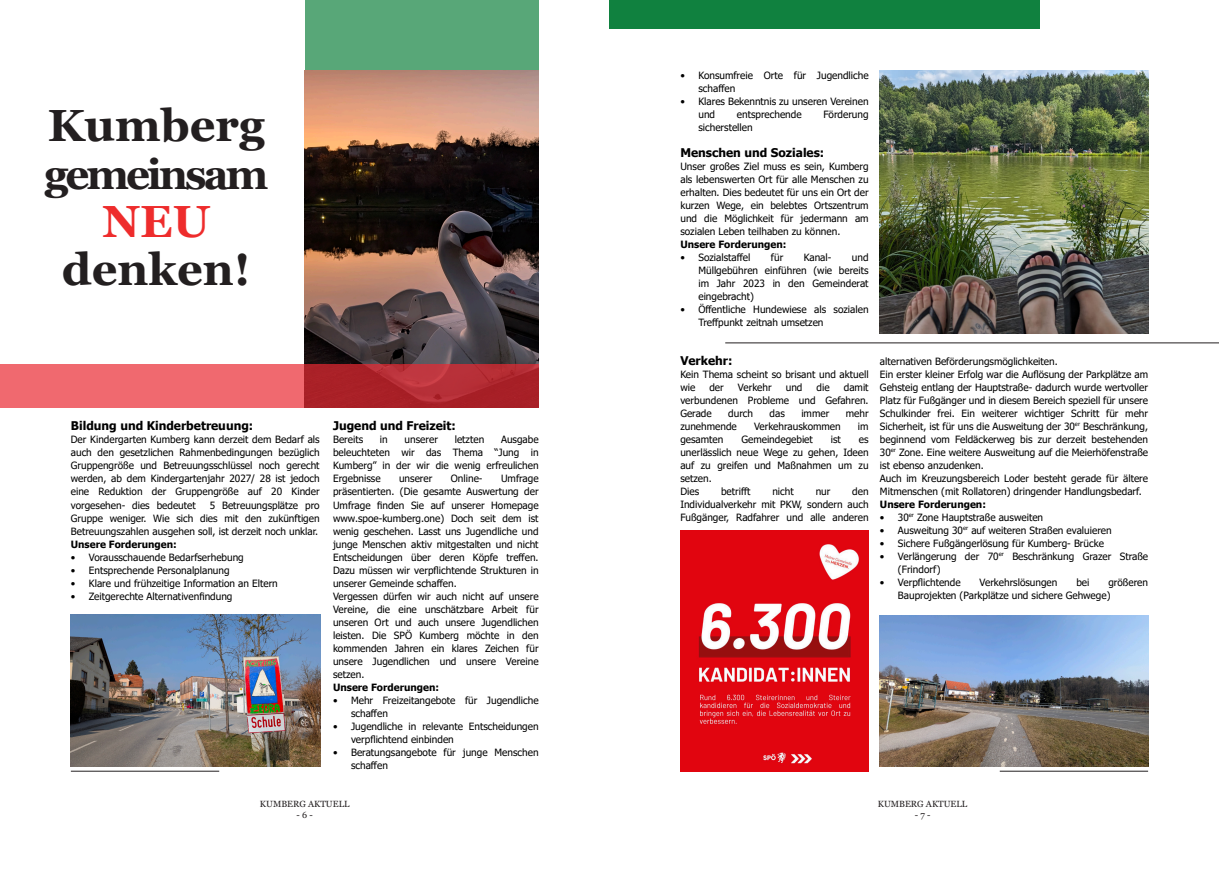
<style>
.page{position:relative;width:1219px;height:871px;background:#fff}
.page>*{position:absolute;margin:0;border:0;box-sizing:border-box;transform-origin:0 0}
.t1{font:700 45px "Georgia";color:#231f20}
.t2{font:700 45px "Georgia";color:#ee2c2c}
.t3{font:700 42px "Georgia";letter-spacing:-.07em;color:#231f20}
.t4{font:700 12px "Tahoma";color:#000}
.t5{font:10px/13px "Tahoma";color:#000}
.t6{font:700 10px "Tahoma";color:#000}
.t7{font:9px "Georgia";color:#231f20}
</style>
<div class="page">
<hr style="left:71px;top:770px;width:148px;height:1px;background:#231f20">
<img style="left:71px;top:614px;width:249px;height:151px">
<img style="left:680px;top:530px;width:189px;height:241px">
<img style="left:880px;top:615px;width:268px;height:150px">
<hr style="left:725px;top:342px;width:494px;height:1px;background:#231f20">
<div style="left:609px;top:0;width:431px;height:28px;background:#10813f"></div>
<hr style="left:1000px;top:770px;width:148px;height:1px;background:#231f20">
<div style="left:305px;top:0;width:234px;height:91px;background:#58a778"></div>
<img style="left:305px;top:71px;width:234px;height:293px">
<div style="left:0;top:364px;width:539px;height:44px;background:#ea2932;opacity:.7"></div>
<img style="left:880px;top:71px;width:268px;height:262px">
<h1 class="t1" style="left:48px;top:107px;width:219px">Kumberg</h1>
<h2 class="t3" style="left:44px;top:157px;width:226px">gemeinsam</h2>
<h1 class="t2" style="left:103px;top:203px;width:109px">NEU</h1>
<h1 class="t1" style="left:62px;top:251px;width:190px">denken!</h1>
<p class="t4" style="left:71px;top:421px;width:184px">Bildung und Kinderbetreuung:</p>
<p class="t5" style="left:71px;top:434px;width:250px;text-align:justify">Der Kindergarten Kumberg kann derzeit dem Bedarf als auch den gesetzlichen Rahmenbedingungen bezüglich Gruppengröße und Betreuungsschlüssel noch gerecht werden, ab dem Kindergartenjahr 2027/ 28 ist jedoch eine Reduktion der Gruppengröße auf 20 Kinder vorgesehen- dies bedeutet</p>
<p class="t5" style="left:71px;top:499px;width:250px;text-align:justify;text-indent:139px">5 Betreuungsplätze pro Gruppe weniger. Wie sich dies mit den zukünftigen Betreuungszahlen ausgehen soll, ist derzeit noch unklar.</p>
<p class="t6" style="left:71px;top:539px;width:108px">Unsere Forderungen:</p>
<p class="t5" style="left:71px;top:551px;width:174px">• Vorausschauende Bedarfserhebung</p>
<p class="t5" style="left:71px;top:564px;width:160px">• Entsprechende Personalplanung</p>
<p class="t5" style="left:71px;top:577px;width:209px">• Klare und frühzeitige Information an Eltern</p>
<p class="t5" style="left:71px;top:590px;width:163px">• Zeitgerechte Alternativenfindung</p>
<p class="t4" style="left:333px;top:421px;width:124px">Jugend und Freizeit:</p>
<p class="t5" style="left:333px;top:434px;width:32px">Bereits</p>
<p class="t5" style="left:380px;top:434px;width:9px">in</p>
<p class="t5" style="left:405px;top:434px;width:35px">unserer</p>
<p class="t5" style="left:455px;top:434px;width:31px">letzten</p>
<p class="t5" style="left:333px;top:434px;width:207px;text-align:justify;text-indent:168px">Ausgabe beleuchteten wir das Thema “Jung in Kumberg” in der wir die wenig erfreulichen Ergebnisse</p>
<p class="t5" style="left:333px;top:473px;width:207px;text-indent:168px">Umfrage präsentierten. (Die gesamte Auswertung der Umfrage finden Sie auf unserer Homepage www.spoe-kumberg.one) Doch seit dem ist wenig geschehen. Lasst uns Jugendliche und junge Menschen aktiv mitgestalten und nicht Entscheidungen über deren Köpfe treffen.<br>Dazu müssen wir verpflichtende Strukturen in unserer Gemeinde schaffen.<br>Vergessen dürfen wir auch nicht auf unsere Vereine, die eine unschätzbare Arbeit für unseren Ort und auch unsere Jugendlichen leisten. Die SPÖ Kumberg möchte in den kommenden Jahren ein klares Zeichen für unsere Jugendlichen und unsere Vereine setzen.</p>
<p class="t6" style="left:333px;top:682px;width:108px">Unsere Forderungen:</p>
<p class="t5" style="left:351px;top:694px;width:189px;text-indent:-18px">• Mehr Freizeitangebote für Jugendliche schaffen</p>
<p class="t5" style="left:351px;top:720px;width:189px;text-indent:-18px">• Jugendliche in relevante Entscheidungen verpflichtend einbinden</p>
<p class="t5" style="left:351px;top:746px;width:189px;text-indent:-18px">• Beratungsangebote für junge Menschen schaffen</p>
<p class="t5" style="left:399px;top:473px;width:35px">unserer</p>
<p class="t5" style="left:451px;top:473px;width:33px">Online-</p>
<p class="t7" style="left:260px;top:800px;width:91px">KUMBERG AKTUELL</p>
<p class="t7" style="left:297px;top:811px;width:18px">- 6 -</p>
<p class="t5" style="left:698px;top:69px;width:172px;text-indent:-18px">• Konsumfreie Orte für Jugendliche schaffen</p>
<p class="t5" style="left:698px;top:95px;width:172px;text-indent:-18px">• Klares Bekenntnis zu unseren Vereinen und</p>
<p class="t5" style="left:737px;top:108px;width:66px">entsprechende</p>
<p class="t5" style="left:823px;top:108px;width:47px">Förderung</p>
<p class="t5" style="left:698px;top:121px;width:56px">sicherstellen</p>
<p class="t4" style="left:680px;top:147px;width:145px">Menschen und Soziales:</p>
<p class="t5" style="left:680px;top:160px;width:190px;text-align:justify">Unser großes Ziel muss es sein, Kumberg als lebenswerten Ort für alle Menschen zu erhalten. Dies bedeutet für uns ein Ort der kurzen Wege, ein belebtes Ortszentrum und die Möglichkeit für jedermann am sozialen Leben teilhaben zu können.</p>
<p class="t6" style="left:680px;top:240px;width:108px">Unsere Forderungen:</p>
<p class="t5" style="left:680px;top:251px;width:72px">• Sozialstaffel</p>
<p class="t5" style="left:771px;top:251px;width:14px">für</p>
<p class="t5" style="left:804px;top:251px;width:29px">Kanal-</p>
<p class="t5" style="left:698px;top:251px;width:172px;text-align:justify;text-indent:154px">und Müllgebühren einführen (wie bereits im Jahr 2023 in den Gemeinderat eingebracht)</p>
<p class="t5" style="left:698px;top:303px;width:172px;text-indent:-18px">• Öffentliche Hundewiese als sozialen<br>Treffpunkt zeitnah umsetzen</p>
<p class="t4" style="left:680px;top:355px;width:54px">Verkehr:</p>
<p class="t5" style="left:680px;top:368px;width:190px">Kein Thema scheint so brisant und aktuell wie</p>
<p class="t5" style="left:680px;top:381px;width:190px;text-align:justify;text-indent:163px">damit verbundenen Probleme und Gefahren.<br>Gerade</p>
<p class="t5" style="left:709px;top:381px;width:16px">der</p>
<p class="t5" style="left:738px;top:381px;width:35px">Verkehr</p>
<p class="t5" style="left:786px;top:381px;width:18px">und</p>
<p class="t5" style="left:817px;top:381px;width:15px">die</p>
<p class="t5" style="left:728px;top:407px;width:26px">durch</p>
<p class="t5" style="left:770px;top:407px;width:17px">das</p>
<p class="t5" style="left:801px;top:407px;width:29px">immer</p>
<p class="t5" style="left:846px;top:407px;width:24px">mehr</p>
<p class="t5" style="left:680px;top:420px;width:58px">zunehmende</p>
<p class="t5" style="left:754px;top:420px;width:88px">Verkehrauskommen</p>
<p class="t5" style="left:858px;top:420px;width:12px">im</p>
<p class="t5" style="left:680px;top:433px;width:45px">gesamten</p>
<p class="t5" style="left:741px;top:433px;width:73px">Gemeindegebiet</p>
<p class="t5" style="left:831px;top:433px;width:12px">ist</p>
<p class="t5" style="left:680px;top:433px;width:190px;text-indent:179px">es unerlässlich neue Wege zu gehen, Ideen auf zu greifen und Maßnahmen um zu setzen.<br>Dies</p>
<p class="t5" style="left:721px;top:485px;width:31px">betrifft</p>
<p class="t5" style="left:772px;top:485px;width:23px">nicht</p>
<p class="t5" style="left:816px;top:485px;width:16px">nur</p>
<p class="t5" style="left:680px;top:485px;width:190px;text-align:justify;text-indent:172px">den Individualverkehr mit PKW, sondern auch Fußgänger, Radfahrer und alle anderen</p>
<p class="t5" style="left:880px;top:355px;width:270px">alternativen Beförderungsmöglichkeiten.<br>Ein erster kleiner Erfolg war die Auflösung der Parkplätze am Gehsteig entlang der Hauptstraße- dadurch wurde wertvoller Platz für Fußgänger und in diesem Bereich speziell für unsere Schulkinder frei. Ein weiterer wichtiger Schritt für mehr Sicherheit, ist für uns die Ausweitung der 30<sup>er</sup> Beschränkung, beginnend vom Feldäckerweg bis zur derzeit bestehenden 30<sup>er</sup> Zone. Eine weitere Ausweitung auf die Meierhöfenstraße ist ebenso anzudenken.<br>Auch im Kreuzungsbereich Loder besteht gerade für ältere Mitmenschen (mit Rollatoren) dringender Handlungsbedarf.</p>
<p class="t6" style="left:880px;top:500px;width:108px">Unsere Forderungen:</p>
<p class="t5" style="left:880px;top:511px;width:165px">• 30<sup>er</sup> Zone Hauptstraße ausweiten</p>
<p class="t5" style="left:880px;top:524px;width:233px">• Ausweitung 30<sup>er</sup> auf weiteren Straßen evaluieren</p>
<p class="t5" style="left:880px;top:537px;width:225px">• Sichere Fußgängerlösung für Kumberg- Brücke</p>
<p class="t5" style="left:898px;top:550px;width:252px;text-indent:-18px">• Verlängerung der 70<sup>er</sup> Beschränkung Grazer Straße (Frindorf)</p>
<p class="t5" style="left:880px;top:576px;width:82px">• Verpflichtende</p>
<p class="t5" style="left:980px;top:576px;width:79px">Verkehrslösungen</p>
<p class="t5" style="left:1076px;top:576px;width:15px">bei</p>
<p class="t5" style="left:898px;top:576px;width:252px;text-indent:210px">größeren<br>Bauprojekten (Parkplätze und sichere Gehwege)</p>
<p class="t7" style="left:878px;top:800px;width:91px">KUMBERG AKTUELL</p>
<p class="t7" style="left:915px;top:811px;width:17px">- 7 -</p>
</div>
